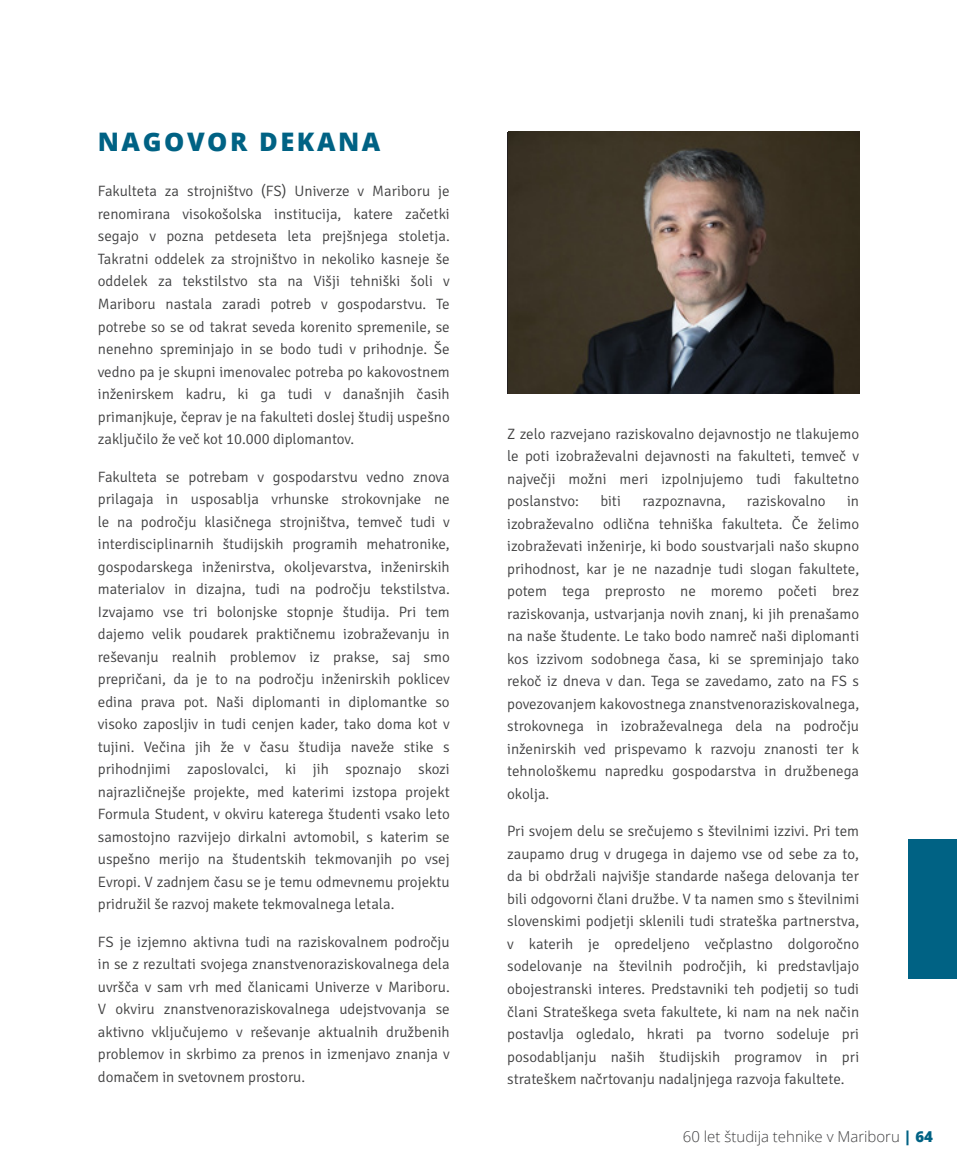
<style>
.page{position:relative;width:957px;height:1170px;background:#fff}
.page>*{position:absolute;margin:0;border:0;box-sizing:border-box;transform-origin:0 0}
.t1{font:800 25.5px "Open Sans";letter-spacing:.1em;color:#006284}
.t2{font:300 15px/22.5px "Signika";color:#404041}
.t3{font:300 15px "Open Sans";color:#404041}
.s1{font-weight:800;color:#006284}
</style>
<div class="page">
<img style="left:509px;top:132px;width:350px;height:261px">
<div style="left:908px;top:838px;width:49px;height:140px;background:#006284"></div>
<p class="t1" style="left:98px;top:123px;width:284px">NAGOVOR DEKANA</p>
<p class="t2" style="left:98px;top:180px;width:353px">Fakulteta za strojništvo (FS) Univerze v Mariboru je</p>
<p class="t2" style="left:98px;top:203px;width:353px">renomirana visokošolska institucija, katere začetki</p>
<p class="t2" style="left:98px;top:225px;width:353px">segajo v pozna petdeseta leta prejšnjega stoletja.<br>Takratni oddelek za strojništvo in nekoliko kasneje še</p>
<p class="t2" style="left:98px;top:270px;width:353px">oddelek za tekstilstvo sta na Višji tehniški šoli v</p>
<p class="t2" style="left:98px;top:293px;width:353px">Mariboru nastala zaradi potreb v gospodarstvu. Te</p>
<p class="t2" style="left:98px;top:315px;width:353px">potrebe so se od takrat seveda korenito spremenile, se</p>
<p class="t2" style="left:98px;top:338px;width:353px">nenehno spreminjajo in se bodo tudi v prihodnje. Še</p>
<p class="t2" style="left:98px;top:360px;width:353px">vedno pa je skupni imenovalec potreba po kakovostnem</p>
<p class="t2" style="left:98px;top:383px;width:353px">inženirskem kadru, ki ga tudi v današnjih časih</p>
<p class="t2" style="left:98px;top:405px;width:353px">primanjkuje, čeprav je na fakulteti doslej študij uspešno</p>
<p class="t2" style="left:98px;top:428px;width:258px">zaključilo že več kot 10.000 diplomantov.</p>
<p class="t2" style="left:98px;top:465px;width:353px">Fakulteta se potrebam v gospodarstvu vedno znova</p>
<p class="t2" style="left:98px;top:488px;width:353px">prilagaja in usposablja vrhunske strokovnjake ne</p>
<p class="t2" style="left:98px;top:510px;width:353px">le na področju klasičnega strojništva, temveč tudi v</p>
<p class="t2" style="left:98px;top:533px;width:353px">interdisciplinarnih študijskih programih mehatronike,</p>
<p class="t2" style="left:98px;top:555px;width:353px">gospodarskega inženirstva, okoljevarstva, inženirskih</p>
<p class="t2" style="left:98px;top:578px;width:353px">materialov in dizajna, tudi na področju tekstilstva.</p>
<p class="t2" style="left:98px;top:600px;width:353px">Izvajamo vse tri bolonjske stopnje študija. Pri tem</p>
<p class="t2" style="left:98px;top:623px;width:353px">dajemo velik poudarek praktičnemu izobraževanju in</p>
<p class="t2" style="left:98px;top:645px;width:353px">reševanju realnih problemov iz prakse, saj smo</p>
<p class="t2" style="left:98px;top:668px;width:353px">prepričani, da je to na področju inženirskih poklicev</p>
<p class="t2" style="left:98px;top:690px;width:353px">edina prava pot. Naši diplomanti in diplomantke so</p>
<p class="t2" style="left:98px;top:713px;width:353px">visoko zaposljiv in tudi cenjen kader, tako doma kot v</p>
<p class="t2" style="left:98px;top:735px;width:353px">tujini. Večina jih že v času študija naveže stike s</p>
<p class="t2" style="left:98px;top:758px;width:353px">prihodnjimi zaposlovalci, ki jih spoznajo skozi</p>
<p class="t2" style="left:98px;top:780px;width:353px">najrazličnejše projekte, med katerimi izstopa projekt</p>
<p class="t2" style="left:98px;top:803px;width:353px">Formula Student, v okviru katerega študenti vsako leto</p>
<p class="t2" style="left:98px;top:825px;width:353px">samostojno razvijejo dirkalni avtomobil, s katerim se</p>
<p class="t2" style="left:98px;top:848px;width:353px">uspešno merijo na študentskih tekmovanjih po vsej</p>
<p class="t2" style="left:98px;top:870px;width:353px">Evropi. V zadnjem času se je temu odmevnemu projektu</p>
<p class="t2" style="left:98px;top:893px;width:298px">pridružil še razvoj makete tekmovalnega letala.</p>
<p class="t2" style="left:98px;top:930px;width:353px">FS je izjemno aktivna tudi na raziskovalnem področju</p>
<p class="t2" style="left:98px;top:953px;width:353px">in se z rezultati svojega znanstvenoraziskovalnega dela</p>
<p class="t2" style="left:98px;top:975px;width:353px">uvršča v sam vrh med članicami Univerze v Mariboru.</p>
<p class="t2" style="left:98px;top:998px;width:353px">V okviru znanstvenoraziskovalnega udejstvovanja se</p>
<p class="t2" style="left:98px;top:1020px;width:353px">aktivno vključujemo v reševanje aktualnih družbenih</p>
<p class="t2" style="left:98px;top:1043px;width:353px">problemov in skrbimo za prenos in izmenjavo znanja v</p>
<p class="t2" style="left:98px;top:1065px;width:209px">domačem in svetovnem prostoru.</p>
<p class="t2" style="left:507px;top:422px;width:353px">Z zelo razvejano raziskovalno dejavnostjo ne tlakujemo</p>
<p class="t2" style="left:507px;top:445px;width:353px">le poti izobraževalni dejavnosti na fakulteti, temveč v</p>
<p class="t2" style="left:507px;top:467px;width:353px">največji možni meri izpolnjujemo tudi fakultetno</p>
<p class="t2" style="left:507px;top:490px;width:73px">poslanstvo:</p>
<p class="t2" style="left:600px;top:490px;width:22px">biti</p>
<p class="t2" style="left:642px;top:490px;width:85px">razpoznavna,</p>
<p class="t2" style="left:747px;top:490px;width:80px">raziskovalno</p>
<p class="t2" style="left:847px;top:490px;width:14px">in</p>
<p class="t2" style="left:507px;top:512px;width:353px">izobraževalno odlična tehniška fakulteta. Če želimo</p>
<p class="t2" style="left:507px;top:535px;width:353px">izobraževati inženirje, ki bodo soustvarjali našo skupno</p>
<p class="t2" style="left:507px;top:557px;width:353px">prihodnost, kar je ne nazadnje tudi slogan fakultete,</p>
<p class="t2" style="left:507px;top:580px;width:353px">potem tega preprosto ne moremo početi brez</p>
<p class="t2" style="left:507px;top:602px;width:353px">raziskovanja, ustvarjanja novih znanj, ki jih prenašamo</p>
<p class="t2" style="left:507px;top:625px;width:353px">na naše študente. Le tako bodo namreč naši diplomanti</p>
<p class="t2" style="left:507px;top:647px;width:353px">kos izzivom sodobnega časa, ki se spreminjajo tako</p>
<p class="t2" style="left:507px;top:670px;width:353px">rekoč iz dneva v dan. Tega se zavedamo, zato na FS s</p>
<p class="t2" style="left:507px;top:692px;width:353px">povezovanjem kakovostnega znanstvenoraziskovalnega,</p>
<p class="t2" style="left:507px;top:715px;width:353px">strokovnega in izobraževalnega dela na področju</p>
<p class="t2" style="left:507px;top:737px;width:353px">inženirskih ved prispevamo k razvoju znanosti ter k</p>
<p class="t2" style="left:507px;top:760px;width:353px">tehnološkemu napredku gospodarstva in družbenega</p>
<p class="t2" style="left:507px;top:782px;width:44px">okolja.</p>
<p class="t2" style="left:507px;top:820px;width:353px">Pri svojem delu se srečujemo s številnimi izzivi. Pri tem</p>
<p class="t2" style="left:507px;top:842px;width:353px">zaupamo drug v drugega in dajemo vse od sebe za to,</p>
<p class="t2" style="left:507px;top:865px;width:353px">da bi obdržali najvišje standarde našega delovanja ter</p>
<p class="t2" style="left:507px;top:887px;width:353px">bili odgovorni člani družbe. V ta namen smo s številnimi</p>
<p class="t2" style="left:507px;top:910px;width:353px">slovenskimi podjetji sklenili tudi strateška partnerstva,</p>
<p class="t2" style="left:507px;top:932px;width:353px">v katerih je opredeljeno večplastno dolgoročno</p>
<p class="t2" style="left:507px;top:955px;width:353px">sodelovanje na številnih področjih, ki predstavljajo</p>
<p class="t2" style="left:507px;top:977px;width:353px">obojestranski interes. Predstavniki teh podjetij so tudi</p>
<p class="t2" style="left:507px;top:1000px;width:353px">člani Strateškega sveta fakultete, ki nam na nek način</p>
<p class="t2" style="left:507px;top:1022px;width:353px">postavlja ogledalo, hkrati pa tvorno sodeluje pri</p>
<p class="t2" style="left:507px;top:1045px;width:353px">posodabljanju naših študijskih programov in pri</p>
<p class="t2" style="left:507px;top:1067px;width:339px">strateškem načrtovanju nadaljnjega razvoja fakultete.</p>
<p class="t3" style="left:683px;top:1126px;width:252px">60 let študija tehnike v Mariboru <span class="s1">| 64</span></p>
</div>
